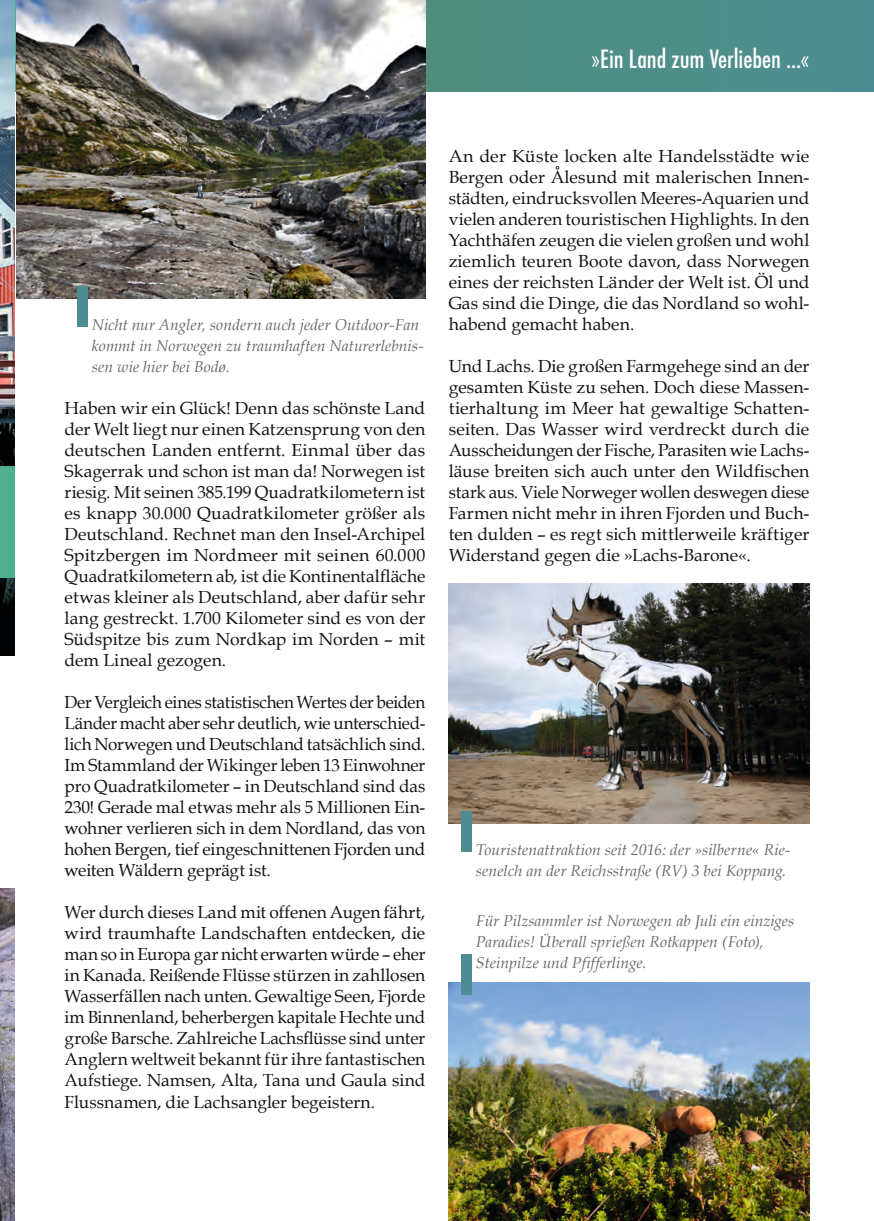
<style>
.page{position:relative;width:874px;height:1221px;background:#fff}
.page>*{position:absolute;margin:0;border:0;box-sizing:border-box;transform-origin:0 0}
.t1{font:500 condensed 24.5px "Futura";color:#fff}
.t2{font:17.5px/21px "Book Antiqua";color:#131413;text-align:justify}
.t3{font:17.5px/21px "Book Antiqua";color:#131413;text-align:justify;scale:.96 1}
.t4{font:italic 15.75px/21px "Book Antiqua";letter-spacing:.005em;color:#686867}
</style>
<div class="page">
<div style="left:15px;top:0;width:858px;height:92px;background:#4e8e88"></div>
<img style="left:0;top:0;width:15px;height:655px">
<div style="left:0;top:466px;width:15px;height:111px;background:#50af8d"></div>
<img style="left:0;top:888px;width:15px;height:332px">
<img style="left:16px;top:0;width:409px;height:299px">
<div style="left:77px;top:286px;width:10px;height:40px;background:#4d8d91"></div>
<img style="left:448px;top:583px;width:361px;height:240px">
<div style="left:461px;top:811px;width:10px;height:40px;background:#4d8d91"></div>
<img style="left:448px;top:982px;width:361px;height:238px">
<div style="left:461px;top:954px;width:10px;height:40px;background:#4d8d91"></div>
<h1 class="t1" style="left:591px;top:43px;width:219px">»Ein Land zum Verlieben ...«</h1>
<p class="t4" style="left:92px;top:314px;width:333px">Nicht nur Angler, sondern auch jeder Outdoor-Fan kommt in Norwegen zu traumhaften Naturerlebnis&shy;sen wie hier bei Bodø.</p>
<p class="t2" style="left:64px;top:397px;width:362px">Haben wir ein Glück! Denn das schönste Land der Welt liegt nur einen Katzensprung von den deutschen Landen entfernt. Einmal über das Skagerrak und schon ist man da! Norwegen ist riesig. Mit seinen 385.199 Quadratkilometern ist es knapp 30.000 Quadratkilometer größer als Deutschland. Rechnet man den Insel-Archipel Spitzbergen im Nordmeer mit seinen 60.000<br>Quadratkilometern ab, ist die Kontinentalfläche etwas kleiner als Deutschland, aber dafür sehr lang gestreckt. 1.700 Kilometer sind es von der Südspitze bis zum Nordkap im Norden – mit dem Lineal gezogen.</p>
<p class="t3" style="left:64px;top:691px;width:377px">Der Vergleich eines statistischen Wertes der beiden Länder macht aber sehr deutlich, wie unterschied&shy;lich Norwegen und Deutschland tatsächlich sind.<br>Im Stammland der Wikinger leben 13 Einwohner pro Quadratkilometer – in Deutschland sind das 230! Gerade mal etwas mehr als 5 Millionen Ein&shy;wohner verlieren sich in dem Nordland, das von hohen Bergen, tief eingeschnittenen Fjorden und weiten Wäldern geprägt ist.</p>
<p class="t2" style="left:64px;top:901px;width:362px">Wer durch dieses Land mit offenen Augen fährt, wird traumhafte Landschaften entdecken, die man so in Europa gar nicht erwarten würde – eher in Kanada. Reißende Flüsse stürzen in zahllosen Wasserfällen nach unten. Gewaltige Seen, Fjorde im Binnenland, beherbergen kapitale Hechte und große Barsche. Zahlreiche Lachsflüsse sind unter Anglern weltweit bekannt für ihre fantastischen Aufstiege. Namsen, Alta, Tana und Gaula sind Flussnamen, die Lachsangler begeistern.</p>
<p class="t2" style="left:448px;top:145px;width:362px">An der Küste locken alte Handelsstädte wie Bergen oder Ålesund mit malerischen Innen&shy;städten, eindrucksvollen Meeres-Aquarien und vielen anderen touristischen Highlights. In den Yachthäfen zeugen die vielen großen und wohl ziemlich teuren Boote davon, dass Norwegen eines der reichsten Länder der Welt ist. Öl und Gas sind die Dinge, die das Nordland so wohl&shy;habend gemacht haben.</p>
<p class="t2" style="left:448px;top:355px;width:362px">Und Lachs. Die großen Farmgehege sind an der gesamten Küste zu sehen. Doch diese Massen&shy;tierhaltung im Meer hat gewaltige Schatten&shy;seiten. Das Wasser wird verdreckt durch die Ausscheidungen der Fische, Parasiten wie Lachs&shy;läuse breiten sich auch unter den Wildfischen stark aus. Viele Norweger wollen deswegen diese Farmen nicht mehr in ihren Fjorden und Buch&shy;ten dulden – es regt sich mittlerweile kräftiger Widerstand gegen die »Lachs-Barone«.</p>
<p class="t4" style="left:475px;top:838px;width:316px">Touristenattraktion seit 2016: der »silberne« Rie&shy;senelch an der Reichsstraße (RV) 3 bei Koppang.</p>
<p class="t4" style="left:475px;top:909px;width:320px">Für Pilzsammler ist Norwegen ab Juli ein einziges<br>Paradies! Überall sprießen Rotkappen (Foto),<br>Steinpilze und Pfifferlinge.</p>
</div>
